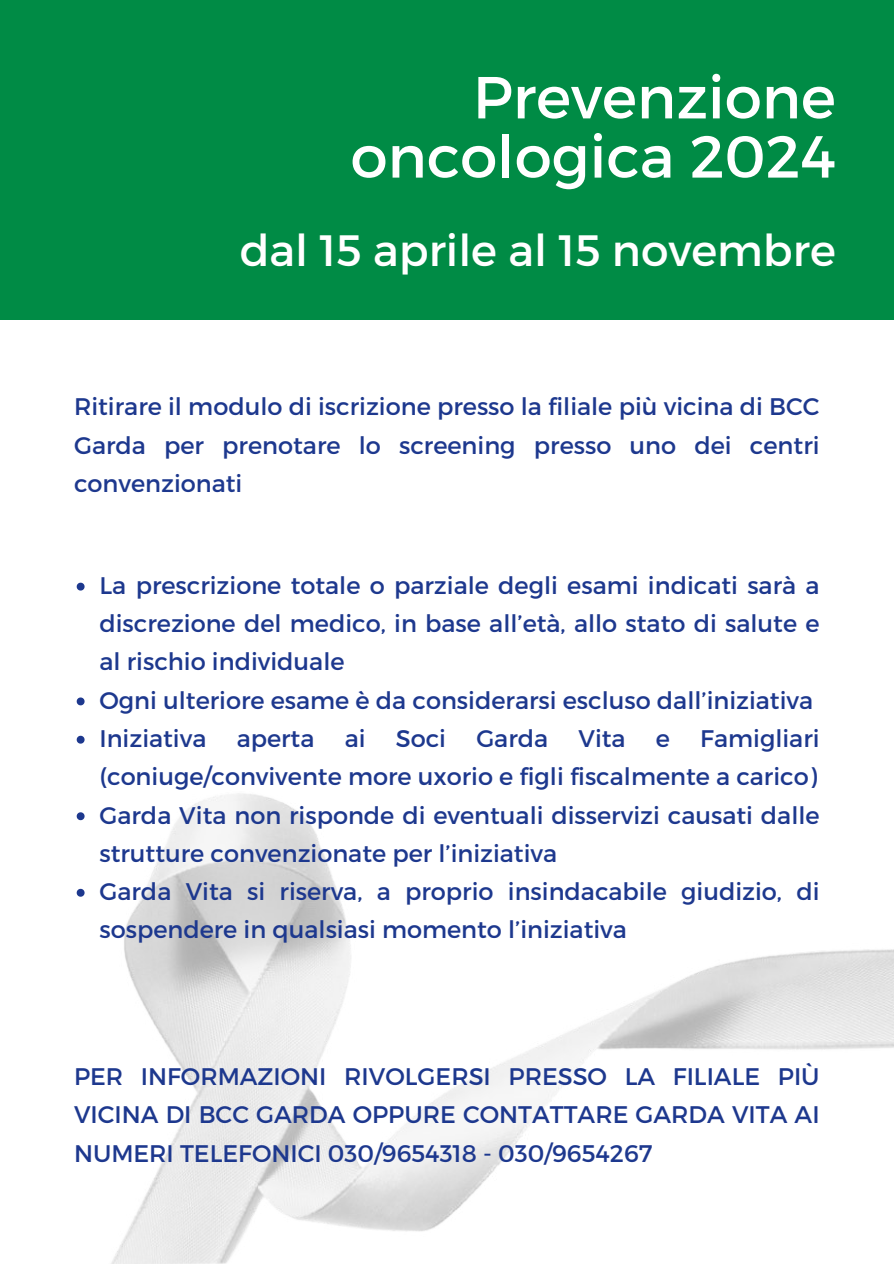
<style>
.page{position:relative;width:894px;height:1264px;background:#fff}
.page>*{position:absolute;margin:0;border:0;box-sizing:border-box;transform-origin:0 0}
.t1{font:59.1px/59.1px "Montserrat";color:#fff;text-align:right}
.t2{font:43.8px "Montserrat";color:#fff}
.t3{font:24px/38.2px "Montserrat";color:#1d388e;text-align:justify}
</style>
<div class="page">
<div style="left:0;top:0;width:893px;height:320px;background:#008b45"></div>
<img style="left:76px;top:793px;width:817px;height:470px">
<svg style="left:77px;top:582px;width:8px;height:8px"></svg>
<svg style="left:77px;top:697px;width:8px;height:8px"></svg>
<svg style="left:77px;top:735px;width:8px;height:8px"></svg>
<svg style="left:77px;top:812px;width:8px;height:8px"></svg>
<svg style="left:77px;top:888px;width:8px;height:8px"></svg>
<h1 class="t1" style="left:350px;top:68px;width:486px">Prevenzione oncologica 2024</h1>
<h2 class="t2" style="left:240px;top:223px;width:597px">dal 15 aprile al 15 novembre</h2>
<p class="t3" style="left:74px;top:388px;width:746px">Ritirare il modulo di iscrizione presso la filiale più vicina di BCC Garda per prenotare lo screening presso uno dei centri convenzionati</p>
<p class="t3" style="left:99px;top:566px;width:721px;text-align:left">La prescrizione totale o parziale degli esami indicati sarà a discrezione del medico, in base all’età, allo stato di salute e al rischio individuale<br>Ogni ulteriore esame è da considerarsi escluso dall’iniziativa Iniziativa</p>
<p class="t3" style="left:99px;top:719px;width:721px;text-align:left;text-indent:600px">Famigliari (coniuge/convivente more uxorio e figli fiscalmente a carico)<br>Garda Vita non risponde di eventuali disservizi causati dalle strutture convenzionate per l’iniziativa<br>Garda Vita si riserva, a proprio insindacabile giudizio, di sospendere in qualsiasi momento l’iniziativa</p>
<p class="t3" style="left:237px;top:719px;width:79px">aperta</p>
<p class="t3" style="left:344px;top:719px;width:22px">ai</p>
<p class="t3" style="left:396px;top:719px;width:52px">Soci</p>
<p class="t3" style="left:476px;top:719px;width:73px">Garda</p>
<p class="t3" style="left:578px;top:719px;width:49px">Vita</p>
<p class="t3" style="left:655px;top:719px;width:16px">e</p>
<p class="t3" style="left:74px;top:1057px;width:746px">PER INFORMAZIONI RIVOLGERSI PRESSO LA FILIALE PIÙ VICINA DI BCC GARDA OPPURE CONTATTARE GARDA VITA AI NUMERI TELEFONICI 030/9654318 - 030/9654267</p>
</div>
